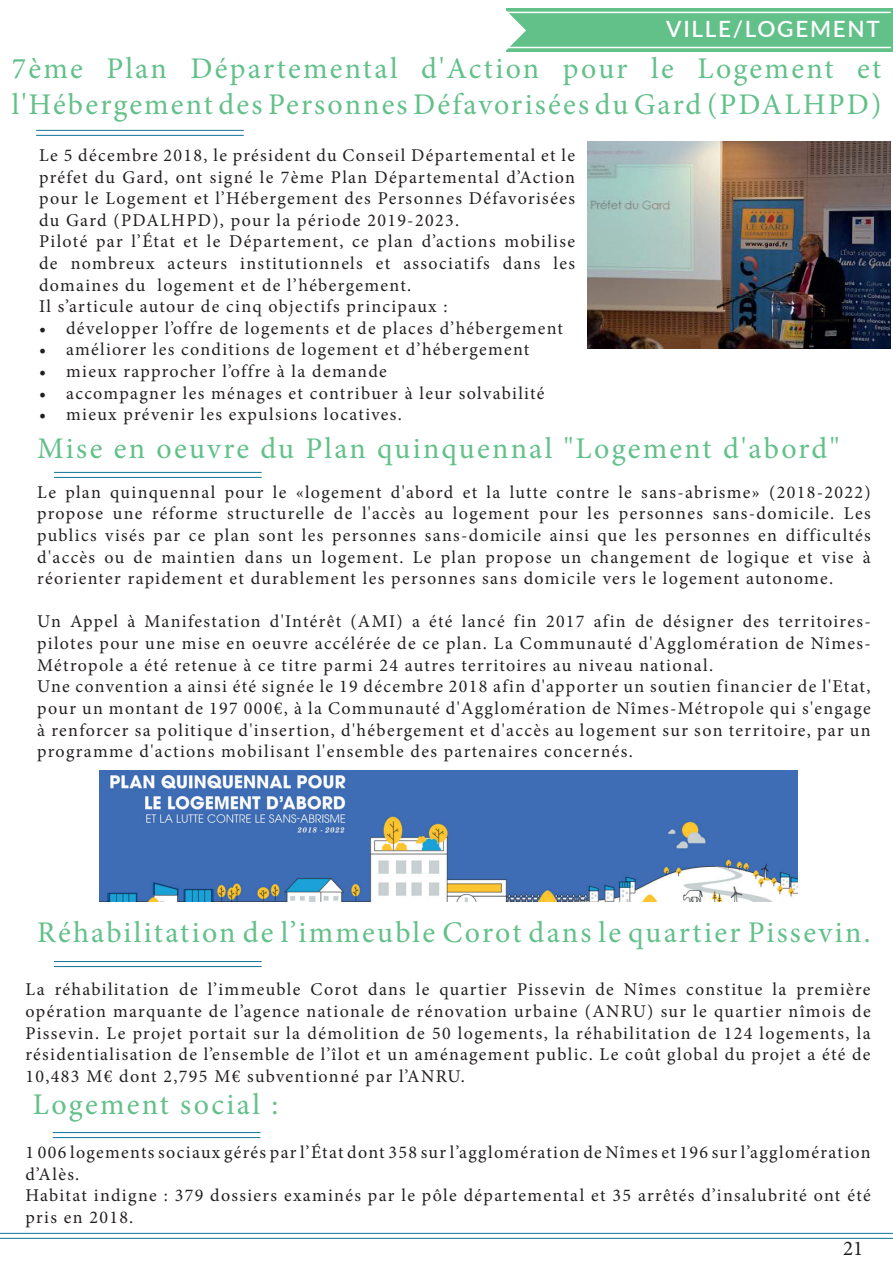
<style>
.page{position:relative;width:893px;height:1263px;background:#fff}
.page>*{position:absolute;margin:0;border:0;box-sizing:border-box;transform-origin:0 0}
.t1{font:30px/36px "Minion Pro";letter-spacing:.07em;color:#62c089}
.t2{font:600 22.5px "Lato";letter-spacing:.075em;color:#fff}
.t3{font:21px "Minion Pro";color:#231f20}
.t4{font:18px/21.6px "Minion Pro";letter-spacing:.075em;color:#231f20}
</style>
<div class="page">
<div style="left:506px;top:9px;width:387px;height:43px;background:#62c089"></div>
<svg style="left:506px;top:10px;width:20px;height:41px"></svg>
<hr style="left:506px;top:47px;width:385px;height:1px;background:#fff">
<hr style="left:506px;top:12px;width:385px;height:1px;background:#fff">
<hr style="left:36px;top:130px;width:208px;height:1px;background:#107399">
<hr style="left:36px;top:135px;width:208px;height:1px;background:#107399">
<img style="left:588px;top:141px;width:303px;height:208px">
<hr style="left:54px;top:472px;width:208px;height:1px;background:#107399">
<hr style="left:54px;top:477px;width:208px;height:1px;background:#107399">
<img style="left:100px;top:770px;width:697px;height:131px">
<hr style="left:54px;top:961px;width:208px;height:1px;background:#107399">
<hr style="left:54px;top:966px;width:208px;height:1px;background:#107399">
<hr style="left:53px;top:1132px;width:207px;height:1px;background:#107399">
<hr style="left:53px;top:1137px;width:207px;height:1px;background:#107399">
<hr style="left:0;top:1233px;width:893px;height:1px;background:#107399">
<hr style="left:0;top:1238px;width:893px;height:1px;background:#107399">
<p class="t2" style="left:666px;top:13px;width:215px">VILLE/LOGEMENT</p>
<h1 class="t1" style="left:12px;top:51px;width:871px">7ème Plan Départemental d'Action pour le Logement et l'Hébergement des Personnes Défavorisées du Gard (PDALHPD)</h1>
<p class="t4" style="left:39px;top:145px;width:537px">Le 5 décembre 2018, le président du Conseil Départemental et le préfet du Gard, ont signé le 7ème Plan Départemental d’Action pour le Logement et l’Hébergement des Personnes Défavorisées du Gard (PDALHPD), pour la période 2019-2023.<br>Piloté par l’État et le Département, ce plan d’actions mobilise de nombreux acteurs institutionnels et associatifs dans les domaines du logement et de l’hébergement.<br>Il s’articule autour de cinq objectifs principaux :</p>
<p class="t4" style="left:39px;top:317px;width:525px">• développer l’offre de logements et de places d’hébergement</p>
<p class="t4" style="left:39px;top:339px;width:492px">• améliorer les conditions de logement et d’hébergement</p>
<p class="t4" style="left:39px;top:361px;width:349px">• mieux rapprocher l’offre à la demande</p>
<p class="t4" style="left:39px;top:382px;width:507px">• accompagner les ménages et contribuer à leur solvabilité</p>
<p class="t4" style="left:39px;top:404px;width:364px">• mieux prévenir les expulsions locatives.</p>
<h1 class="t1" style="left:37px;top:430px;width:803px">Mise en oeuvre du Plan quinquennal "Logement d'abord"</h1>
<p class="t4" style="left:37px;top:481px;width:835px;text-align:justify">Le plan quinquennal pour le «logement d'abord et la lutte contre le sans-abrisme» (2018-2022) propose une réforme structurelle de l'accès au logement pour les personnes sans-domicile. Les publics visés par ce plan sont les personnes sans-domicile ainsi que les personnes en difficultés d'accès ou de maintien dans un logement. Le plan propose un changement de logique et vise à réorienter rapidement et durablement les personnes sans domicile vers le logement autonome.</p>
<p class="t4" style="left:37px;top:611px;width:835px">Un Appel à Manifestation d'Intérêt (AMI) a été lancé fin 2017 afin de désigner des territoires&shy;pilotes pour une mise en oeuvre accélérée de ce plan. La Communauté d'Agglomération de Nîmes-Métropole a été retenue à ce titre parmi 24 autres territoires au niveau national.<br>Une convention a ainsi été signée le 19 décembre 2018 afin d'apporter un soutien financier de l'Etat, pour un montant de 197 000€, à la Communauté d'Agglomération de Nîmes-Métropole qui s'engage à renforcer sa politique d'insertion, d'hébergement et d'accès au logement sur son territoire, par un programme d'actions mobilisant l'ensemble des partenaires concernés.</p>
<h1 class="t1" style="left:37px;top:915px;width:835px">Réhabilitation de l’immeuble Corot dans le quartier Pissevin.</h1>
<p class="t4" style="left:26px;top:979px;width:847px;text-align:justify">La réhabilitation de l’immeuble Corot dans le quartier Pissevin de Nîmes constitue la première opération marquante de l’agence nationale de rénovation urbaine (ANRU) sur le quartier nîmois de Pissevin. Le projet portait sur la démolition de 50 logements, la réhabilitation de 124 logements, la résidentialisation de l’ensemble de l’îlot et un aménagement public. Le coût global du projet a été de 10,483 M€ dont 2,795 M€ subventionné par l’ANRU.</p>
<h1 class="t1" style="left:33px;top:1086px;width:247px">Logement social :</h1>
<p class="t4" style="left:26px;top:1141px;width:847px">1 006 logements sociaux gérés par l’État dont 358 sur l’agglomération de Nîmes et 196 sur l’agglomération d’Alès.<br>Habitat indigne : 379 dossiers examinés par le pôle départemental et 35 arrêtés d’insalubrité ont été pris en 2018.</p>
<p class="t3" style="left:843px;top:1234px;width:22px">21</p>
</div>
